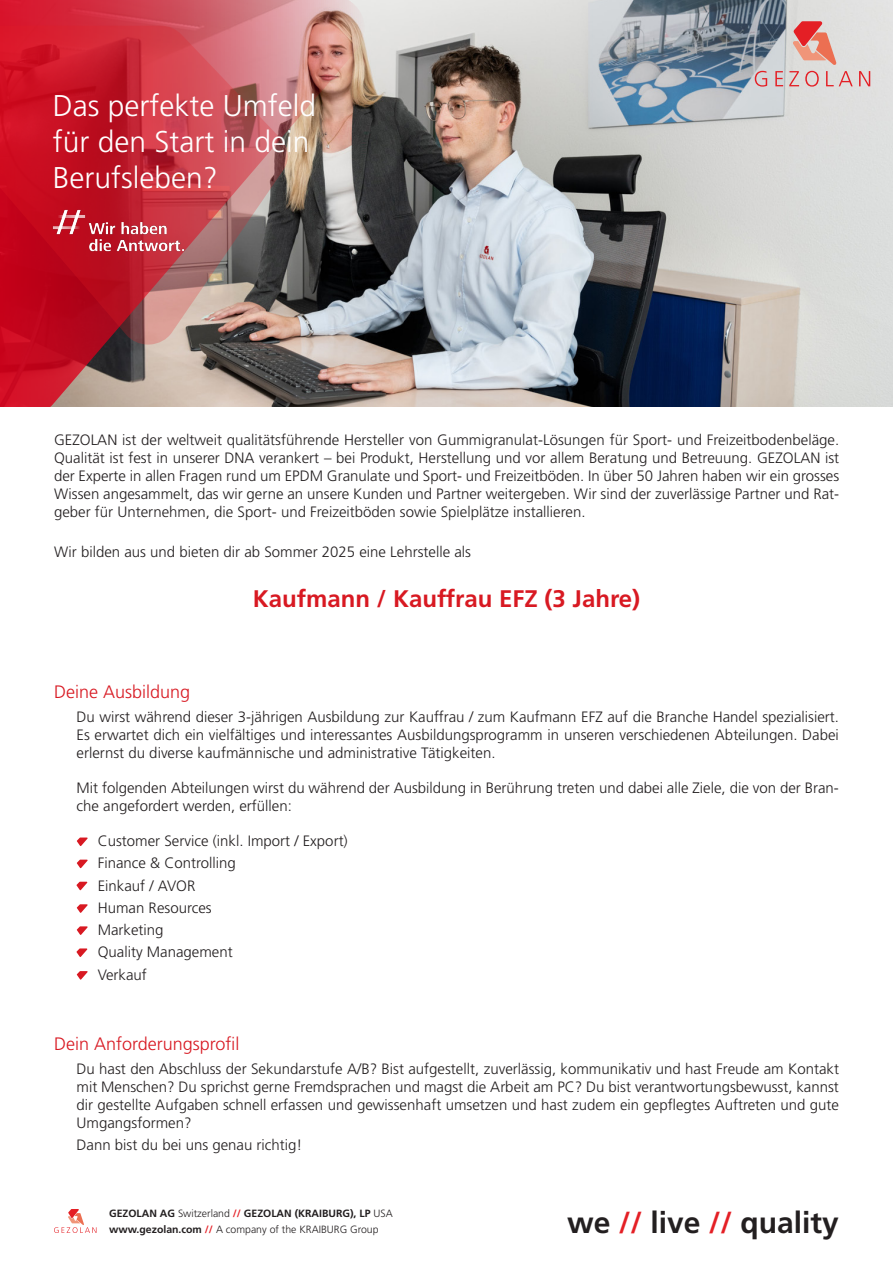
<style>
.page{position:relative;width:893px;height:1263px;background:#fff}
.page>*{position:absolute;margin:0;border:0;box-sizing:border-box;transform-origin:0 0}
.t1{font:300 30px/36px "Frutiger LT Std";color:#fff}
.t2{font:700 30px "Frutiger LT Std";color:#231f20}
.t3{font:700 24px "Frutiger LT Std";color:#d81922}
.t4{font:300 18px "Frutiger LT Std";color:#d81922}
.t5{font:300 15px/18px "Frutiger LT Std";color:#231f20;text-align:justify}
.t6{font:700 10.5px "Frutiger LT Std";color:#231f20}
.t7{font:300 10.5px "Frutiger LT Std";color:#231f20}
.s1{font-weight:300}
.s2{color:#e41f25}
.s3{font-weight:700}
.s4{font-weight:700;color:#e41f25}
</style>
<div class="page">
<svg style="left:54px;top:1209px;width:42px;height:24px"></svg>
<svg style="left:77px;top:837px;width:11px;height:9px"></svg>
<svg style="left:77px;top:860px;width:11px;height:8px"></svg>
<svg style="left:77px;top:971px;width:11px;height:8px"></svg>
<svg style="left:76px;top:882px;width:11px;height:8px"></svg>
<svg style="left:77px;top:904px;width:11px;height:9px"></svg>
<svg style="left:77px;top:926px;width:11px;height:9px"></svg>
<svg style="left:76px;top:948px;width:11px;height:9px"></svg>
<img style="left:367px;top:0;width:526px;height:407px">
<img style="left:0;top:0;width:367px;height:407px">
<svg style="left:0;top:26px;width:290px;height:319px"></svg>
<img style="left:46px;top:202px;width:146px;height:57px">
<svg style="left:793px;top:21px;width:43px;height:44px"></svg>
<svg style="left:755px;top:71px;width:12px;height:16px"></svg>
<svg style="left:775px;top:71px;width:8px;height:15px"></svg>
<svg style="left:789px;top:71px;width:10px;height:15px"></svg>
<svg style="left:805px;top:71px;width:14px;height:16px"></svg>
<svg style="left:826px;top:71px;width:27px;height:15px"></svg>
<svg style="left:859px;top:71px;width:11px;height:15px"></svg>
<p class="t1" style="left:53px;top:88px;width:265px">Das perfekte Umfeld für den Start in dein<br>Berufsleben?</p>
<p class="t5" style="left:54px;top:431px;width:787px">GEZOLAN ist der weltweit qualitätsführende Hersteller von Gummigranulat-Lösungen für Sport- und Freizeitbodenbeläge.<br>Qualität ist fest in unserer DNA verankert – bei Produkt, Herstellung und vor allem Beratung und Betreuung. GEZOLAN ist der Experte in allen Fragen rund um EPDM Granulate und Sport- und Freizeitböden. In über 50 Jahren haben wir ein grosses Wissen angesammelt, das wir gerne an unsere Kunden und Partner weitergeben. Wir sind der zuverlässige Partner und Rat&shy;geber für Unternehmen, die Sport- und Freizeitböden sowie Spielplätze installieren.</p>
<p class="t5" style="left:54px;top:543px;width:419px">Wir bilden aus und bieten dir ab Sommer 2025 eine Lehrstelle als</p>
<p class="t3" style="left:253px;top:585px;width:389px">Kaufmann / Kauffrau EFZ (3 Jahre)</p>
<p class="t4" style="left:54px;top:682px;width:138px">Deine Ausbildung</p>
<p class="t5" style="left:77px;top:708px;width:764px">Du wirst während dieser 3-jährigen Ausbildung zur Kauffrau / zum Kaufmann EFZ auf die Branche Handel spezialisiert.<br>Es erwartet dich ein vielfältiges und interessantes Ausbildungsprogramm in unseren verschiedenen Abteilungen. Dabei erlernst du diverse kaufmännische und administrative Tätigkeiten.</p>
<p class="t5" style="left:77px;top:779px;width:764px">Mit folgenden Abteilungen wirst du während der Ausbildung in Berührung treten und dabei alle Ziele, die von der Bran&shy;che angefordert werden, erfüllen:</p>
<p class="t5" style="left:98px;top:832px;width:252px">Customer Service (inkl. Import / Export)</p>
<p class="t5" style="left:98px;top:854px;width:140px">Finance &amp; Controlling</p>
<p class="t5" style="left:98px;top:877px;width:99px">Einkauf / AVOR</p>
<p class="t5" style="left:98px;top:899px;width:115px">Human Resources</p>
<p class="t5" style="left:98px;top:921px;width:67px">Marketing</p>
<p class="t5" style="left:98px;top:943px;width:136px">Quality Management</p>
<p class="t5" style="left:98px;top:966px;width:51px">Verkauf</p>
<p class="t4" style="left:54px;top:1034px;width:187px">Dein Anforderungsprofil</p>
<p class="t5" style="left:77px;top:1060px;width:764px">Du hast den Abschluss der Sekundarstufe A/B? Bist aufgestellt, zuverlässig, kommunikativ und hast Freude am Kontakt mit Menschen? Du sprichst gerne Fremdsprachen und magst die Arbeit am PC? Du bist verantwortungsbewusst, kannst dir gestellte Aufgaben schnell erfassen und gewissenhaft umsetzen und hast zudem ein gepflegtes Auftreten und gute Umgangsformen?</p>
<p class="t5" style="left:77px;top:1136px;width:227px">Dann bist du bei uns genau richtig!</p>
<p class="t6" style="left:109px;top:1207px;width:285px">GEZOLAN AG <span class="s1">Switzerland</span> <span class="s2">//</span> GEZOLAN (KRAIBURG), LP <span class="s1">USA</span></p>
<p class="t7" style="left:109px;top:1223px;width:271px"><span class="s3">www.gezolan.com</span> <span class="s4">//</span> A company of the KRAIBURG Group</p>
<p class="t2" style="left:567px;top:1205px;width:273px">we <span class="s2">//</span> live <span class="s2">//</span> quality</p>
</div>
